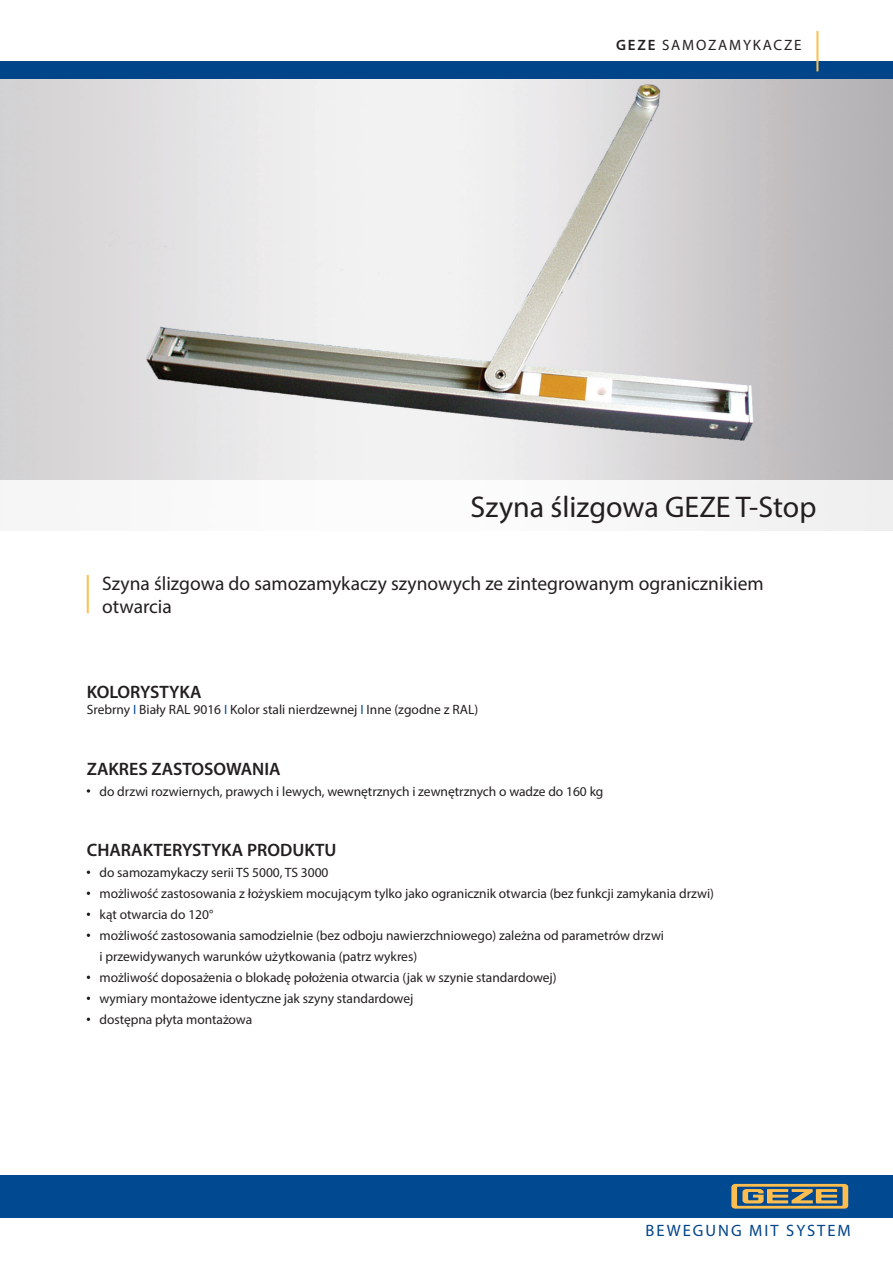
<style>
.page{position:relative;width:893px;height:1263px;background:#fff}
.page>*{position:absolute;margin:0;border:0;box-sizing:border-box;transform-origin:0 0}
.t1{font:30px "Myriad Pro";color:#231f20}
.t2{font:19.5px/23.4px "Myriad Pro";color:#231f20}
.t3{font:600 18px "Myriad Pro";color:#231f20}
.t4{font:16.5px "Myriad Pro";letter-spacing:.12em;color:#004489}
.t5{font:15px "Myriad Pro";letter-spacing:.12em;color:#231f20}
.t6{font:13.5px "Myriad Pro";letter-spacing:-.005em;color:#231f20}
.s1{font-weight:600}
.s2{color:#014990}
</style>
<div class="page">
<img style="left:0;top:79px;width:893px;height:401px">
<div style="left:0;top:62px;width:893px;height:17px;background:#004489"></div>
<hr style="left:816px;top:31px;width:2px;height:40px;background:#fdbf4f">
<div style="left:0;top:1175px;width:893px;height:43px;background:#014990"></div>
<svg style="left:731px;top:1184px;width:117px;height:24px"></svg>
<hr style="left:87px;top:575px;width:2px;height:38px;background:#fdbf4f">
<div style="left:0;top:480px;width:893px;height:51px;background:#f9f8f8"></div>
<svg style="left:87px;top:789px;width:3px;height:4px"></svg>
<svg style="left:87px;top:870px;width:3px;height:4px"></svg>
<svg style="left:87px;top:891px;width:3px;height:4px"></svg>
<svg style="left:87px;top:912px;width:3px;height:4px"></svg>
<svg style="left:87px;top:933px;width:3px;height:4px"></svg>
<svg style="left:87px;top:975px;width:3px;height:4px"></svg>
<svg style="left:87px;top:996px;width:3px;height:4px"></svg>
<svg style="left:87px;top:1017px;width:3px;height:4px"></svg>
<p class="t5" style="left:616px;top:36px;width:187px"><span class="s1">GEZE</span> SAMOZAMYKACZE</p>
<p class="t1" style="left:471px;top:489px;width:347px">Szyna ślizgowa GEZE T-Stop</p>
<p class="t2" style="left:102px;top:571px;width:663px">Szyna ślizgowa do samozamykaczy szynowych ze zintegrowanym ogranicznikiem otwarcia</p>
<p class="t3" style="left:87px;top:681px;width:116px">KOLORYSTYKA</p>
<p class="t6" style="left:87px;top:701px;width:393px">Srebrny <span class="s2">I</span> Biały RAL 9016 <span class="s2">I</span> Kolor stali nierdzewnej <span class="s2">I</span> Inne (zgodne z RAL)</p>
<p class="t3" style="left:87px;top:757px;width:195px">ZAKRES ZASTOSOWANIA</p>
<p class="t6" style="left:99px;top:783px;width:505px">do drzwi rozwiernych, prawych i lewych, wewnętrznych i zewnętrznych o wadze do 160 kg</p>
<p class="t3" style="left:87px;top:838px;width:251px">CHARAKTERYSTYKA PRODUKTU</p>
<p class="t6" style="left:99px;top:864px;width:230px">do samozamykaczy serii TS 5000, TS 3000</p>
<p class="t6" style="left:99px;top:885px;width:616px">możliwość zastosowania z łożyskiem mocującym tylko jako ogranicznik otwarcia (bez funkcji zamykania drzwi)</p>
<p class="t6" style="left:99px;top:906px;width:115px">kąt otwarcia do 120°</p>
<p class="t6" style="left:99px;top:927px;width:566px">możliwość zastosowania samodzielnie (bez odboju nawierzchniowego) zależna od parametrów drzwi</p>
<p class="t6" style="left:99px;top:948px;width:319px">i przewidywanych warunków użytkowania (patrz wykres)</p>
<p class="t6" style="left:99px;top:969px;width:459px">możliwość doposażenia o blokadę położenia otwarcia (jak w szynie standardowej)</p>
<p class="t6" style="left:99px;top:990px;width:315px">wymiary montażowe identyczne jak szyny standardowej</p>
<p class="t6" style="left:99px;top:1011px;width:154px">dostępna płyta montażowa</p>
<p class="t4" style="left:645px;top:1220px;width:207px">BEWEGUNG MIT SYSTEM</p>
</div>
